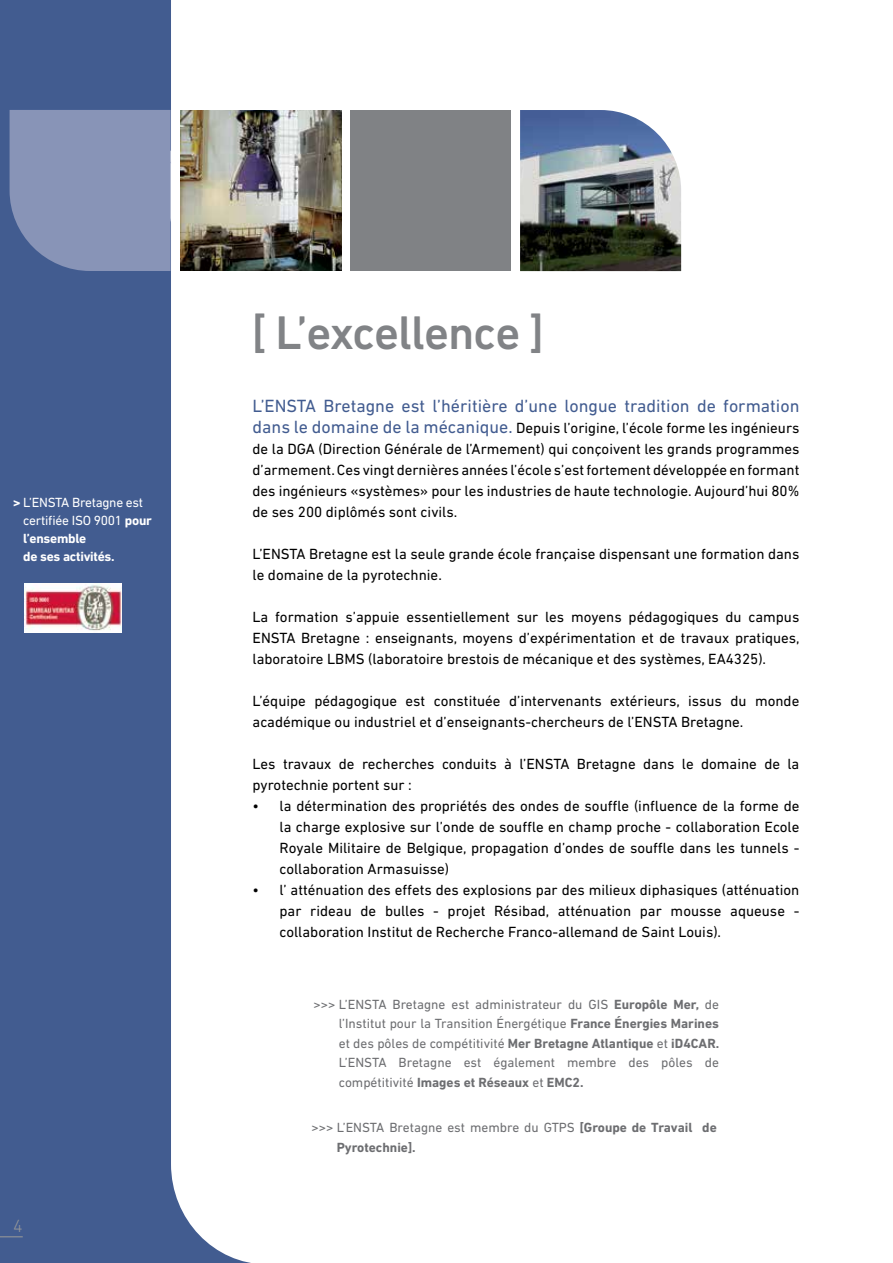
<style>
.page{position:relative;width:893px;height:1263px;background:#fff}
.page>*{position:absolute;margin:0;border:0;box-sizing:border-box;transform-origin:0 0}
.t1{font:500 48px "DIN Next LT Pro";letter-spacing:-.02em;color:#818386}
.t2{font:18px "DIN Next LT Pro";color:#425c90}
.t3{font:300 18px "DIN Next LT Pro";color:#939598}
.t4{font:15px/21px "DIN Next LT Pro";color:#000;text-align:justify}
.t5{font:13.5px/19.5px "DIN Next LT Pro";color:#6d6e71;text-align:justify}
.t6{font:13.5px/18px "DIN Next LT Pro";letter-spacing:-.02em;color:#fff}
.s1{font-weight:700}
.s2{font-size:18px;color:#425c90}
</style>
<div class="page">
<svg style="left:0;top:0;width:251px;height:1263px;fill:#425c90"></svg>
<svg style="left:0;top:1236px;width:23px;height:1px"></svg>
<img style="left:24px;top:583px;width:97px;height:49px">
<svg style="left:10px;top:110px;width:170px;height:161px;background:#8a96b8"></svg>
<img style="left:520px;top:110px;width:161px;height:161px">
<img style="left:180px;top:110px;width:161px;height:161px">
<div style="left:350px;top:110px;width:161px;height:161px;background:#808285"></div>
<p class="t6" style="left:23px;top:494px;width:130px;text-indent:-10px"><span class="s1">&gt;</span> L’ENSTA Bretagne est certifiée ISO 9001 <span class="s1">pour l’ensemble<br>de ses activités.</span></p>
<p class="t3" style="left:13px;top:1215px;width:11px">4</p>
<h1 class="t1" style="left:253px;top:305px;width:292px">[ L’excellence ]</h1>
<p class="t2" style="left:253px;top:395px;width:548px">L’ENSTA Bretagne est l’héritière d’une longue tradition de formation</p>
<p class="t4" style="left:253px;top:417px;width:548px"><span class="s2">dans le domaine de la mécanique.</span> Depuis l’origine, l’école forme les ingénieurs de la DGA (Direction Générale de l’Armement) qui conçoivent les grands programmes d’armement. Ces vingt dernières années l’école s’est fortement développée en formant des ingénieurs «systèmes» pour les industries de haute technologie. Aujourd’hui 80% de ses 200 diplômés sont civils.</p>
<p class="t4" style="left:253px;top:543px;width:548px">L’ENSTA Bretagne est la seule grande école française dispensant une formation dans le domaine de la pyrotechnie.</p>
<p class="t4" style="left:253px;top:606px;width:549px">La formation s’appuie essentiellement sur les moyens pédagogiques du campus ENSTA Bretagne : enseignants, moyens d’expérimentation et de travaux pratiques, laboratoire LBMS (laboratoire brestois de mécanique et des systèmes, EA4325).</p>
<p class="t4" style="left:253px;top:690px;width:548px">L’équipe pédagogique est constituée d’intervenants extérieurs, issus du monde académique ou industriel et d’enseignants-chercheurs de l’ENSTA Bretagne.</p>
<p class="t4" style="left:253px;top:753px;width:548px">Les travaux de recherches conduits à l’ENSTA Bretagne dans le domaine de la pyrotechnie portent sur :</p>
<p class="t4" style="left:280px;top:795px;width:521px;text-indent:-27px">• la détermination des propriétés des ondes de souffle (influence de la forme de la charge explosive sur l’onde de souffle en champ proche - collaboration Ecole Royale Militaire de Belgique, propagation d’ondes de souffle dans les tunnels - collaboration Armasuisse)</p>
<p class="t4" style="left:280px;top:879px;width:521px;text-indent:-27px">• l’ atténuation des effets des explosions par des milieux diphasiques (atténuation par rideau de bulles - projet Résibad, atténuation par mousse aqueuse - collaboration Institut de Recherche Franco-allemand de Saint Louis).</p>
<p class="t5" style="left:339px;top:994px;width:382px;text-indent:-25px">&gt;&gt;&gt; L’ENSTA Bretagne est administrateur du GIS <span class="s1">Europôle Mer,</span> de l’Institut pour la Transition énergétique <span class="s1">France Énergies Marines </span>et des pôles de compétitivité <span class="s1">Mer Bretagne Atlantique</span> et <span class="s1">iD4CAR.<br></span>L’ENSTA Bretagne est également membre des pôles de compétitivité <span class="s1">Images et Réseaux</span> et <span class="s1">EMC2.</span></p>
<p class="t5" style="left:337px;top:1118px;width:382px;text-indent:-25px">&gt;&gt;&gt; L’ENSTA Bretagne est membre du GTPS <span class="s1">[Groupe de Travail de<br>Pyrotechnie].</span></p>
</div>
